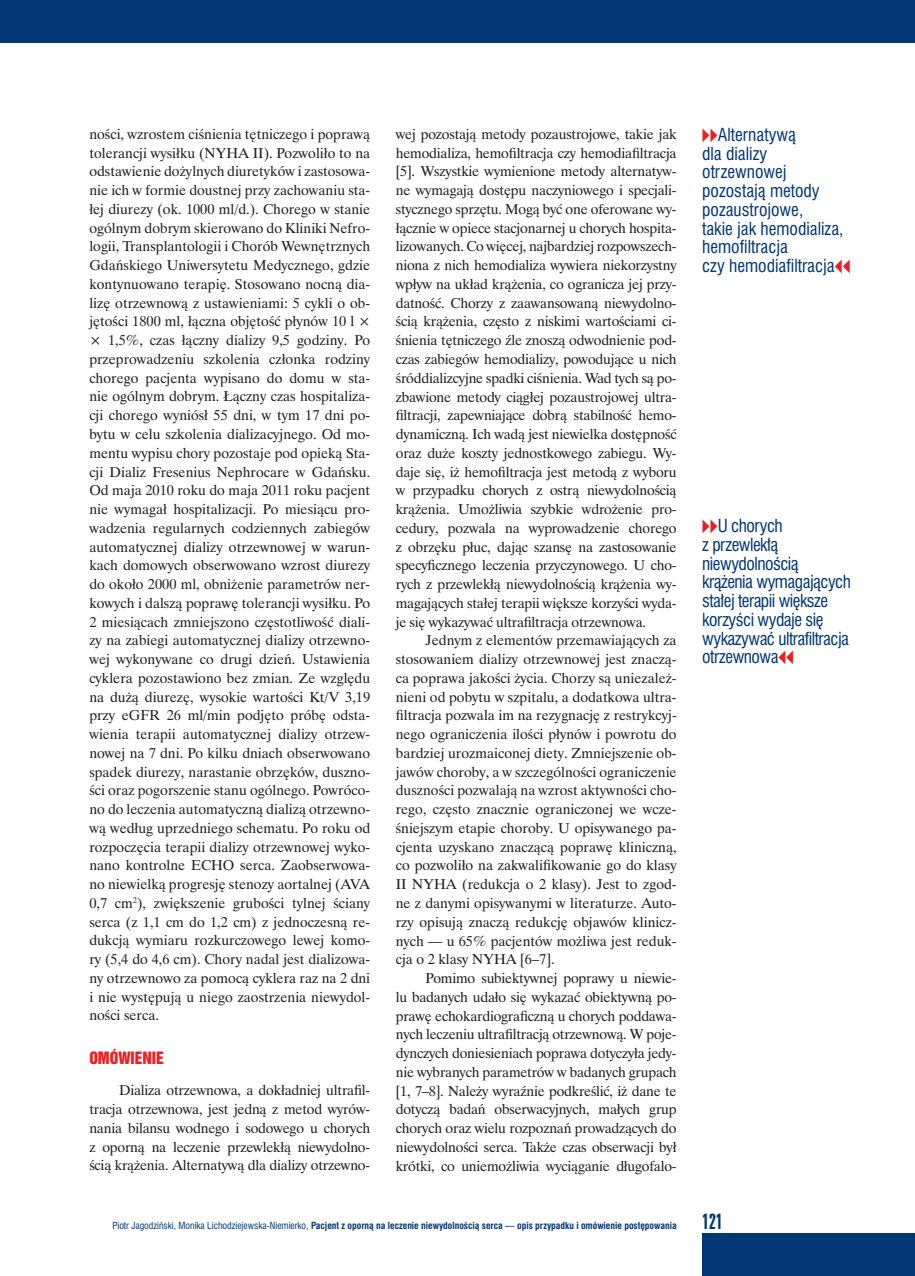
<style>
.page{position:relative;width:915px;height:1276px;background:#fff}
.page>*{position:absolute;margin:0;border:0;box-sizing:border-box;transform-origin:0 0}
.t1{font:18px "Swis 924 PL";color:#013775}
.t2{font:16.5px/18.8px "Swis 721 Cn PL";letter-spacing:-.03em;color:#013775}
.t3{font:16.5px/18.8px "Swis 721 Cn PL";color:#013775}
.t4{font:14.25px/18.8px "Time Ibis EE";letter-spacing:-.015em;color:#231f20;text-align:justify}
.t5{font:14.25px "Swis 921 PL";color:#ee1d23}
.t6{font:700 9px "Swis 721 Cn PL";color:#013775}
.s1{font-family:"Newspaper Pi PL";color:#ee1d23}
.s2{font-weight:400}
</style>
<div class="page">
<div style="left:0;top:0;width:21px;height:43px;background:#013775"></div>
<div style="left:702px;top:1233px;width:212px;height:43px;background:#013775"></div>
<div style="left:21px;top:0;width:893px;height:43px;background:#013775"></div>
<p class="t4" style="left:89px;top:124px;width:282px">ności, wzrostem ciśnienia tętniczego i poprawą tolerancji wysiłku (NYHA II). Pozwoliło to na odstawienie dożylnych diuretyków i zastosowa&shy;nie ich w formie doustnej przy zachowaniu sta&shy;łej diurezy (ok. 1000 ml/d.). Chorego w stanie ogólnym dobrym skierowano do Kliniki Nefro&shy;logii, Transplantologii i Chorób Wewnętrznych Gdańskiego Uniwersytetu Medycznego, gdzie kontynuowano terapię. Stosowano nocną dia&shy;lizę otrzewnową z ustawieniami: 5 cykli o ob&shy;jętości 1800 ml, łączna objętość płynów 10 l × × 1,5%, czas łączny dializy 9,5 godziny. Po przeprowadzeniu szkolenia członka rodziny chorego pacjenta wypisano do domu w sta&shy;nie ogólnym dobrym. Łączny czas hospitaliza&shy;cji chorego wyniósł 55 dni, w tym 17 dni po&shy;bytu w celu szkolenia dializacyjnego. Od mo&shy;mentu wypisu chory pozostaje pod opieką Sta&shy;cji Dializ Fresenius Nephrocare w Gdańsku.<br>Od maja 2010 roku do maja 2011 roku pacjent nie wymagał hospitalizacji. Po miesiącu pro&shy;wadzenia regularnych codziennych zabiegów automatycznej dializy otrzewnowej w warun&shy;kach domowych obserwowano wzrost diurezy do około 2000 ml, obniżenie parametrów ner&shy;kowych i dalszą poprawę tolerancji wysiłku. Po 2 miesiącach zmniejszono częstotliwość diali&shy;zy na zabiegi automatycznej dializy otrzewno&shy;wej wykonywane co drugi dzień. Ustawienia cyklera pozostawiono bez zmian. Ze względu na dużą diurezę, wysokie wartości Kt/V 3,19 przy eGFR 26 ml/min podjęto próbę odsta&shy;wienia terapii automatycznej dializy otrzew&shy;nowej na 7 dni. Po kilku dniach obserwowano spadek diurezy, narastanie obrzęków, duszno&shy;ści oraz pogorszenie stanu ogólnego. Powróco&shy;no do leczenia automatyczną dializą otrzewno&shy;wą według uprzedniego schematu. Po roku od rozpoczęcia terapii dializy otrzewnowej wyko&shy;nano kontrolne ECHO serca. Zaobserwowa&shy;no niewielką progresję stenozy aortalnej (AVA 0,7 cm<sup>2</sup>), zwiększenie grubości tylnej ściany serca (z 1,1 cm do 1,2 cm) z jednoczesną re&shy;dukcją wymiaru rozkurczowego lewej komo&shy;ry (5,4 do 4,6 cm). Chory nadal jest dializowa&shy;ny otrzewnowo za pomocą cyklera raz na 2 dni i nie występują u niego zaostrzenia niewydol&shy;ności serca.</p>
<p class="t5" style="left:89px;top:1047px;width:76px">OMÓWIENIE</p>
<p class="t4" style="left:89px;top:1081px;width:282px;text-indent:30px">Dializa otrzewnowa, a dokładniej ultrafil&shy;tracja otrzewnowa, jest jedną z metod wyrów&shy;nania bilansu wodnego i sodowego u chorych z oporną na leczenie przewlekłą niewydolno&shy;ścią krążenia. Alternatywą dla dializy otrzewno-</p>
<p class="t4" style="left:395px;top:124px;width:282px">wej pozostają metody pozaustrojowe, takie jak hemodializa, hemofiltracja czy hemodiafiltracja [5]. Wszystkie wymienione metody alternatyw&shy;ne wymagają dostępu naczyniowego i specjali&shy;stycznego sprzętu. Mogą być one oferowane wy&shy;łącznie w opiece stacjonarnej u chorych hospita&shy;lizowanych. Co więcej, najbardziej rozpowszech&shy;niona z nich hemodializa wywiera niekorzystny wpływ na układ krążenia, co ogranicza jej przy&shy;datność. Chorzy z zaawansowaną niewydolno&shy;ścią krążenia, często z niskimi wartościami ci&shy;śnienia tętniczego źle znoszą odwodnienie pod&shy;czas zabiegów hemodializy, powodujące u nich śróddializcyjne spadki ciśnienia. Wad tych są po&shy;zbawione metody ciągłej pozaustrojowej ultra&shy;filtracji, zapewniające dobrą stabilność hemo&shy;dynamiczną. Ich wadą jest niewielka dostępność oraz duże koszty jednostkowego zabiegu. Wy&shy;daje się, iż hemofiltracja jest metodą z wyboru w przypadku chorych z ostrą niewydolnością krążenia. Umożliwia szybkie wdrożenie pro&shy;cedury, pozwala na wyprowadzenie chorego z obrzęku płuc, dając szansę na zastosowanie specyficznego leczenia przyczynowego. U cho&shy;rych z przewlekłą niewydolnością krążenia wy&shy;magających stałej terapii większe korzyści wyda&shy;je się wykazywać ultrafiltracja otrzewnowa.</p>
<p class="t4" style="left:395px;top:631px;width:282px;text-indent:30px">Jednym z elementów przemawiających za stosowaniem dializy otrzewnowej jest znaczą&shy;ca poprawa jakości życia. Chorzy są uniezależ&shy;nieni od pobytu w szpitalu, a dodatkowa ultra&shy;filtracja pozwala im na rezygnację z restrykcyj&shy;nego ograniczenia ilości płynów i powrotu do bardziej urozmaiconej diety. Zmniejszenie ob&shy;jawów choroby, a w szczególności ograniczenie duszności pozwalają na wzrost aktywności cho&shy;rego, często znacznie ograniczonej we wcze&shy;śniejszym etapie choroby. U opisywanego pa&shy;cjenta uzyskano znaczącą poprawę kliniczną, co pozwoliło na zakwalifikowanie go do klasy II NYHA (redukcja o 2 klasy). Jest to zgod&shy;ne z danymi opisywanymi w literaturze. Auto&shy;rzy opisują znaczą redukcję objawów klinicz&shy;nych — u 65% pacjentów możliwa jest reduk&shy;cja o 2 klasy NYHA [6–7].</p>
<p class="t4" style="left:395px;top:968px;width:282px;text-indent:30px">Pomimo subiektywnej poprawy u niewie&shy;lu badanych udało się wykazać obiektywną po&shy;prawę echokardiograficzną u chorych poddawa&shy;nych leczeniu ultrafiltracją otrzewnową. W poje&shy;dynczych doniesieniach poprawa dotyczyła jedy&shy;nie wybranych parametrów w badanych grupach [1, 7–8]. Należy wyraźnie podkreślić, iż dane te dotyczą badań obserwacyjnych, małych grup chorych oraz wielu rozpoznań prowadzących do niewydolności serca. Także czas obserwacji był krótki, co uniemożliwia wyciąganie długofalo-</p>
<p class="t3" style="left:702px;top:125px;width:149px"><span class="s1">VV</span>Alternatywą<br>dla dializy otrzewnowej pozostają metody pozaustrojowe,<br>takie jak hemodializa, hemofiltracja<br>czy hemodiafiltracja<span class="s1">CC</span></p>
<p class="t2" style="left:702px;top:516px;width:150px"><span class="s1">VV</span>U chorych<br>z przewlekłą niewydolnością krążenia wymagających stałej terapii większe korzyści wydaje się wykazywać ultrafiltracja otrzewnowa<span class="s1">CC</span></p>
<p class="t6" style="left:112px;top:1219px;width:565px"><span class="s2">Piotr Jagodziński, Monika Lichodziejewska-Niemierko,</span> Pacjent z oporną na leczenie niewydolnością serca — opis przypadku i omówienie postępowania</p>
<p class="t1" style="left:702px;top:1208px;width:22px">121</p>
</div>
